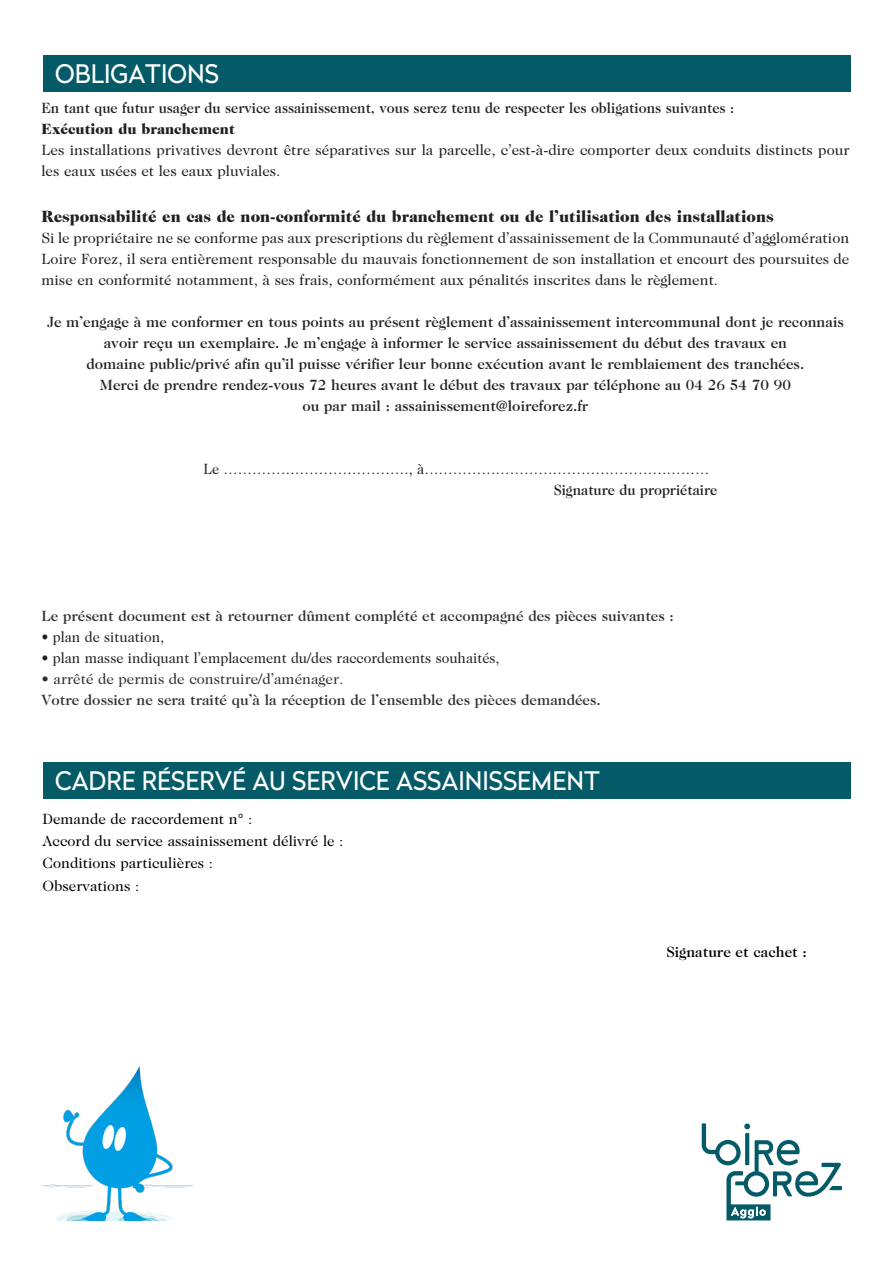
<style>
.page{position:relative;width:893px;height:1263px;background:#fff}
.page>*{position:absolute;margin:0;border:0;box-sizing:border-box;transform-origin:0 0}
.t1{font:25.5px "Radikal";color:#fff;scale:.95 1}
.t2{font:900 16.5px "Caslon 224 Std";color:#231f20}
.t3{font:15px/21px "Caslon 224 Std";color:#231f20}
.t4{font:500 15px/21px "Caslon 224 Std";color:#231f20;text-align:center}
.t5{font:500 15px "Caslon 224 Std";color:#312f30}
.t6{font:500 15px "Caslon 224 Std";color:#231f20;scale:.95 1}
.t7{font:15px "Caslon 224 Std";color:#231f20;scale:.95 1}
.t8{font:15px "Caslon 224 Std";color:#000}
.t9{font:15px "Caslon 224 Std";color:#312f30}
.t10{font:900 15px "Caslon 224 Std";color:#231f20}
.t11{font:500 15px "Caslon 224 Std";color:#000}
</style>
<div class="page">
<img style="left:41px;top:1067px;width:152px;height:153px">
<div style="left:43px;top:55px;width:807px;height:36px;background:#045b67"></div>
<div style="left:43px;top:762px;width:807px;height:36px;background:#045b67"></div>
<svg style="left:702px;top:1123px;width:140px;height:97px"></svg>
<p class="t1" style="left:55px;top:55px;width:174px">OBLIGATIONS</p>
<p class="t6" style="left:41px;top:99px;width:731px">En tant que futur usager du service assainissement, vous serez tenu de respecter les obligations suivantes :</p>
<p class="t10" style="left:41px;top:120px;width:195px">Exécution du branchement</p>
<p class="t3" style="left:41px;top:139px;width:809px">Les installations privatives devront être séparatives sur la parcelle, c’est-à-dire comporter deux conduits distincts pour les eaux usées et les eaux pluviales.</p>
<p class="t2" style="left:41px;top:207px;width:734px">Responsabilité en cas de non-conformité du branchement ou de l’utilisation des installations</p>
<p class="t3" style="left:41px;top:228px;width:809px;text-align:justify">Si le propriétaire ne se conforme pas aux prescriptions du règlement d’assainissement de la Communauté d’agglomération Loire Forez, il sera entièrement responsable du mauvais fonctionnement de son installation et encourt des poursuites de mise en conformité notamment, à ses frais, conformément aux pénalités inscrites dans le règlement.</p>
<p class="t4" style="left:47px;top:311px;width:798px">Je m’engage à me conformer en tous points au présent règlement d’assainissement intercommunal dont je reconnais avoir reçu un exemplaire. Je m’engage à informer le service assainissement du début des travaux en</p>
<p class="t4" style="left:87px;top:353px;width:719px">domaine public/privé afin qu’il puisse vérifier leur bonne exécution avant le remblaiement des tranchées.</p>
<p class="t4" style="left:100px;top:374px;width:692px">Merci de prendre rendez-vous 72 heures avant le début des travaux par téléphone au 04 26 54 70 90</p>
<p class="t4" style="left:303px;top:395px;width:287px">ou par mail : assainissement@loireforez.fr</p>
<p class="t7" style="left:203px;top:460px;width:534px">Le …………………………………, à……………………………………………………</p>
<p class="t6" style="left:554px;top:481px;width:173px">Signature du propriétaire</p>
<p class="t5" style="left:41px;top:607px;width:634px">Le présent document est à retourner dûment complété et accompagné des pièces suivantes :</p>
<p class="t7" style="left:41px;top:628px;width:131px">• plan de situation,</p>
<p class="t7" style="left:41px;top:649px;width:484px">• plan masse indiquant l’emplacement du/des raccordements souhaités,</p>
<p class="t9" style="left:41px;top:670px;width:303px">• arrêté de permis de construire/d’aménager.</p>
<p class="t5" style="left:41px;top:691px;width:561px">Votre dossier ne sera traité qu’à la réception de l’ensemble des pièces demandées.</p>
<p class="t1" style="left:55px;top:762px;width:575px">CADRE RÉSERVÉ AU SERVICE ASSAINISSEMENT</p>
<p class="t8" style="left:43px;top:810px;width:211px">Demande de raccordement n° :</p>
<p class="t8" style="left:43px;top:832px;width:302px">Accord du service assainissement délivré le :</p>
<p class="t8" style="left:43px;top:855px;width:172px">Conditions particulières :</p>
<p class="t8" style="left:43px;top:877px;width:98px">Observations :</p>
<p class="t11" style="left:666px;top:943px;width:142px">Signature et cachet :</p>
</div>
